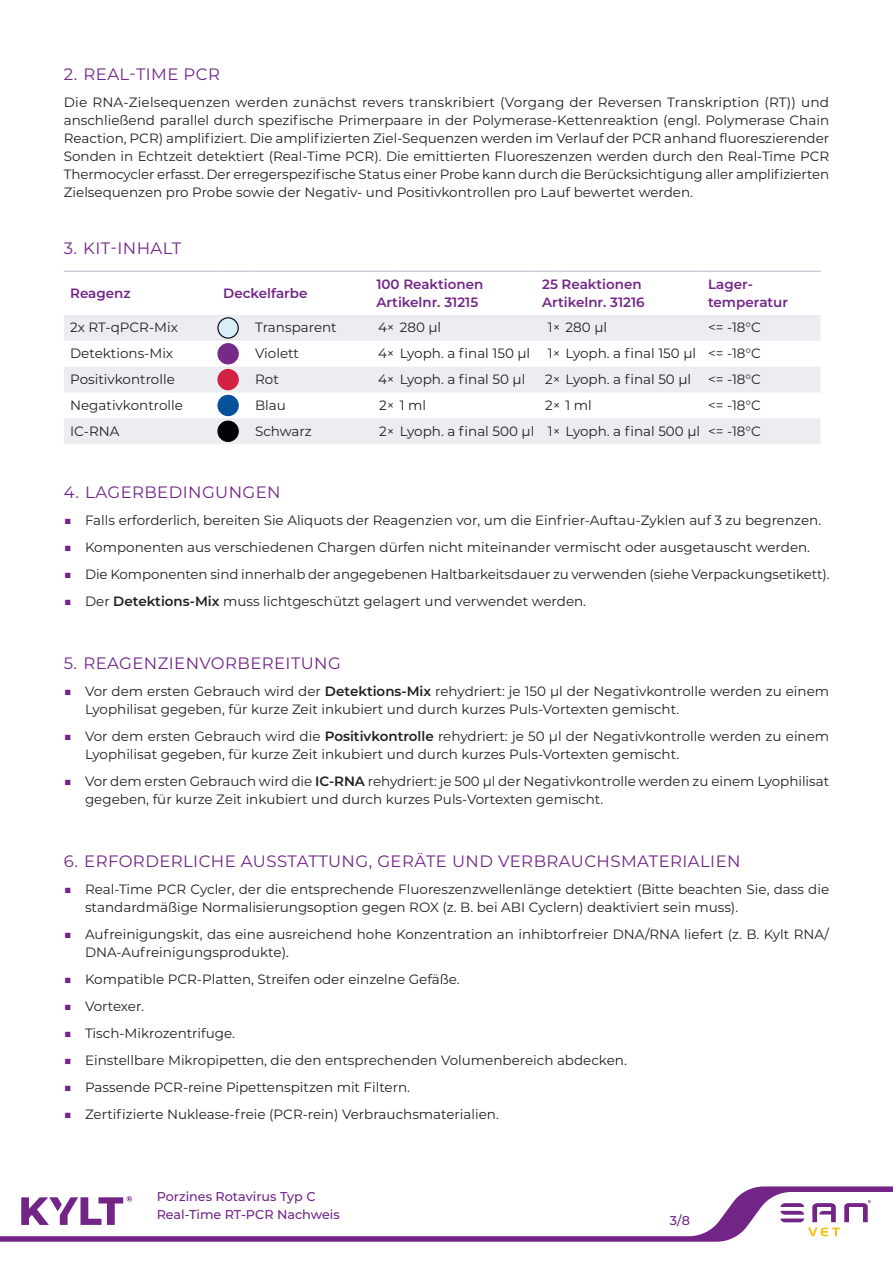
<style>
.page{position:relative;width:893px;height:1263px;background:#fff}
.page>*{position:absolute;margin:0;border:0;box-sizing:border-box;transform-origin:0 0}
.t1{font:16.5px "Montserrat";letter-spacing:.025em;color:#722587}
.t2{font:13.5px/18px "Montserrat";color:#231f20}
.t3{font:600 13.5px/18px "Montserrat";color:#722587}
.t4{font:500 12.75px/18px "Montserrat";color:#722587}
.s1{color:#722587}
.s2{font-weight:600}
</style>
<div class="page">
<svg style="left:0;top:1186px;width:893px;height:56px"></svg>
<svg style="left:64px;top:315px;width:757px;height:129px;fill:#ebedf0"></svg>
<hr style="left:64px;top:271px;width:153px;height:1px;background:#b0bac7">
<hr style="left:217px;top:271px;width:32px;height:1px;background:#b0bac7">
<hr style="left:249px;top:271px;width:121px;height:1px;background:#b0bac7">
<svg style="left:370px;top:271px;width:30px;height:1px"></svg>
<hr style="left:400px;top:271px;width:136px;height:1px;background:#b0bac7">
<svg style="left:536px;top:271px;width:30px;height:1px"></svg>
<hr style="left:566px;top:271px;width:136px;height:1px;background:#b0bac7">
<hr style="left:702px;top:271px;width:119px;height:1px;background:#b0bac7">
<div style="left:218px;top:318px;width:20px;height:20px;background:#dbeef5;border-radius:50%"></div>
<div style="left:217px;top:317px;width:22px;height:22px;border:1px solid #000208;border-radius:50%"></div>
<div style="left:218px;top:344px;width:20px;height:20px;background:#762a88;border-radius:50%"></div>
<div style="left:217px;top:343px;width:22px;height:21px;border:1px solid #762a88;border-radius:50%"></div>
<div style="left:218px;top:369px;width:20px;height:21px;background:#d32143;border-radius:50%"></div>
<div style="left:217px;top:369px;width:22px;height:21px;border:1px solid #d32143;border-radius:50%"></div>
<div style="left:218px;top:395px;width:20px;height:21px;background:#06509c;border-radius:50%"></div>
<div style="left:217px;top:395px;width:22px;height:21px;border:1px solid #06509c;border-radius:50%"></div>
<div style="left:218px;top:421px;width:20px;height:20px;background:#000208;border-radius:50%"></div>
<div style="left:217px;top:421px;width:22px;height:21px;border:1px solid #000208;border-radius:50%"></div>
<svg style="left:21px;top:1196px;width:111px;height:29px"></svg>
<svg style="left:780px;top:1200px;width:91px;height:36px"></svg>
<p class="t1" style="left:64px;top:63px;width:158px">2. REAL-TIME PCR</p>
<p class="t2" style="left:64px;top:92px;width:767px;text-align:justify">Die RNA-Zielsequenzen werden zunächst revers transkribiert (Vorgang der Reversen Transkription (RT)) und anschließend parallel durch spezifische Primerpaare in der Polymerase-Kettenreaktion (engl. Polymerase Chain Reaction, PCR) amplifiziert. Die amplifizierten Ziel-Sequenzen werden im Verlauf der PCR anhand fluoreszierender Sonden in Echtzeit detektiert (Real-Time PCR). Die emittierten Fluoreszenzen werden durch den Real-Time PCR Thermocycler erfasst. Der erregerspezifische Status einer Probe kann durch die Berücksichtigung aller amplifizierten Zielsequenzen pro Probe sowie der Negativ- und Positivkontrollen pro Lauf bewertet werden.</p>
<p class="t1" style="left:64px;top:237px;width:119px">3. KIT-INHALT</p>
<p class="t3" style="left:70px;top:283px;width:62px">Reagenz</p>
<p class="t3" style="left:223px;top:283px;width:86px">Deckelfarbe</p>
<p class="t3" style="left:376px;top:274px;width:109px">100 Reaktionen<br>Artikelnr. 31215</p>
<p class="t3" style="left:542px;top:274px;width:104px">25 Reaktionen<br>Artikelnr. 31216</p>
<p class="t3" style="left:708px;top:274px;width:82px">Lager&shy;temperatur</p>
<p class="t2" style="left:70px;top:318px;width:109px">2x RT-qPCR-Mix</p>
<p class="t2" style="left:255px;top:318px;width:83px">Transparent</p>
<p class="t2" style="left:378px;top:318px;width:65px">4× 280 µl</p>
<p class="t2" style="left:548px;top:318px;width:61px">1× 280 µl</p>
<p class="t2" style="left:708px;top:318px;width:54px">&lt;= -18°C</p>
<p class="t2" style="left:70px;top:344px;width:105px">Detektions-Mix</p>
<p class="t2" style="left:255px;top:344px;width:45px">Violett</p>
<p class="t2" style="left:378px;top:344px;width:154px">4× Lyoph. a final 150 µl</p>
<p class="t2" style="left:548px;top:344px;width:215px">1× Lyoph. a final 150 µl &lt;= -18°C</p>
<p class="t2" style="left:70px;top:370px;width:106px">Positivkontrolle</p>
<p class="t2" style="left:255px;top:370px;width:25px">Rot</p>
<p class="t2" style="left:378px;top:370px;width:149px">4× Lyoph. a final 50 µl</p>
<p class="t2" style="left:545px;top:370px;width:217px">2× Lyoph. a final 50 µl &lt;= -18°C</p>
<p class="t2" style="left:70px;top:396px;width:114px">Negativkontrolle</p>
<p class="t2" style="left:255px;top:396px;width:32px">Blau</p>
<p class="t2" style="left:379px;top:396px;width:48px">2× 1 ml</p>
<p class="t2" style="left:545px;top:396px;width:48px">2× 1 ml</p>
<p class="t2" style="left:708px;top:396px;width:54px">&lt;= -18°C</p>
<p class="t2" style="left:70px;top:421px;width:51px">IC-RNA</p>
<p class="t2" style="left:255px;top:421px;width:58px">Schwarz</p>
<p class="t2" style="left:379px;top:421px;width:383px">2× Lyoph. a final 500 µl 1× Lyoph. a final 500 µl &lt;= -18°C</p>
<p class="t1" style="left:64px;top:481px;width:218px">4. LAGERBEDINGUNGEN</p>
<p class="t2" style="left:64px;top:511px;width:759px"><span class="s1">■</span> Falls erforderlich, bereiten Sie Aliquots der Reagenzien vor, um die Einfrier-Auftau-Zyklen auf 3 zu begrenzen.</p>
<p class="t2" style="left:64px;top:538px;width:748px"><span class="s1">■</span> Komponenten aus verschiedenen Chargen dürfen nicht miteinander vermischt oder ausgetauscht werden.</p>
<p class="t2" style="left:64px;top:565px;width:767px"><span class="s1">■</span> Die Komponenten sind innerhalb der angegebenen Haltbarkeitsdauer zu verwenden (siehe Verpackungsetikett).</p>
<p class="t2" style="left:64px;top:592px;width:524px"><span class="s1">■</span> Der <span class="s2">Detektions-Mix</span> muss lichtgeschützt gelagert und verwendet werden.</p>
<p class="t1" style="left:64px;top:652px;width:278px">5. REAGENZIENVORBEREITUNG</p>
<p class="t2" style="left:85px;top:682px;width:746px;text-indent:-21px"><span class="s1">■</span> Vor dem ersten Gebrauch wird der <span class="s2">Detektions-Mix</span> rehydriert: je 150 μl der Negativkontrolle werden zu einem<br>Lyophilisat gegeben, für kurze Zeit inkubiert und durch kurzes Puls-Vortexten gemischt.</p>
<p class="t2" style="left:85px;top:727px;width:746px;text-indent:-21px"><span class="s1">■</span> Vor dem ersten Gebrauch wird die <span class="s2">Positivkontrolle</span> rehydriert: je 50 μl der Negativkontrolle werden zu einem<br>Lyophilisat gegeben, für kurze Zeit inkubiert und durch kurzes Puls-Vortexten gemischt.</p>
<p class="t2" style="left:85px;top:772px;width:746px;text-indent:-21px"><span class="s1">■</span> Vor dem ersten Gebrauch wird die <span class="s2">IC-RNA</span> rehydriert: je 500 μl der Negativkontrolle werden zu einem Lyophilisat gegeben, für kurze Zeit inkubiert und durch kurzes Puls-Vortexten gemischt.</p>
<p class="t1" style="left:64px;top:850px;width:678px">6. ERFORDERLICHE AUSSTATTUNG, GERÄTE UND VERBRAUCHSMATERIALIEN</p>
<p class="t2" style="left:85px;top:880px;width:746px;text-indent:-21px"><span class="s1">■</span> Real-Time PCR Cycler, der die entsprechende Fluoreszenzwellenlänge detektiert (Bitte beachten Sie, dass die standardmäßige Normalisierungsoption gegen ROX (z. B. bei ABI Cyclern) deaktiviert sein muss).</p>
<p class="t2" style="left:85px;top:925px;width:746px;text-indent:-21px"><span class="s1">■</span> Aufreinigungskit, das eine ausreichend hohe Konzentration an inhibtorfreier DNA/RNA liefert (z. B. Kylt RNA/<br>DNA-Aufreinigungsprodukte).</p>
<p class="t2" style="left:64px;top:970px;width:397px"><span class="s1">■</span> Kompatible PCR-Platten, Streifen oder einzelne Gefäße.</p>
<p class="t2" style="left:64px;top:997px;width:82px"><span class="s1">■</span> Vortexer.</p>
<p class="t2" style="left:64px;top:1024px;width:173px"><span class="s1">■</span> Tisch-Mikrozentrifuge.</p>
<p class="t2" style="left:64px;top:1051px;width:565px"><span class="s1">■</span> Einstellbare Mikropipetten, die den entsprechenden Volumenbereich abdecken.</p>
<p class="t2" style="left:64px;top:1078px;width:348px"><span class="s1">■</span> Passende PCR-reine Pipettenspitzen mit Filtern.</p>
<p class="t2" style="left:64px;top:1105px;width:437px"><span class="s1">■</span> Zertifizierte Nuklease-freie (PCR-rein) Verbrauchsmaterialien.</p>
<p class="t4" style="left:157px;top:1187px;width:185px">Porzines Rotavirus Typ C<br>Real-Time RT-PCR Nachweis</p>
<p class="t4" style="left:670px;top:1211px;width:21px">3/8</p>
</div>
